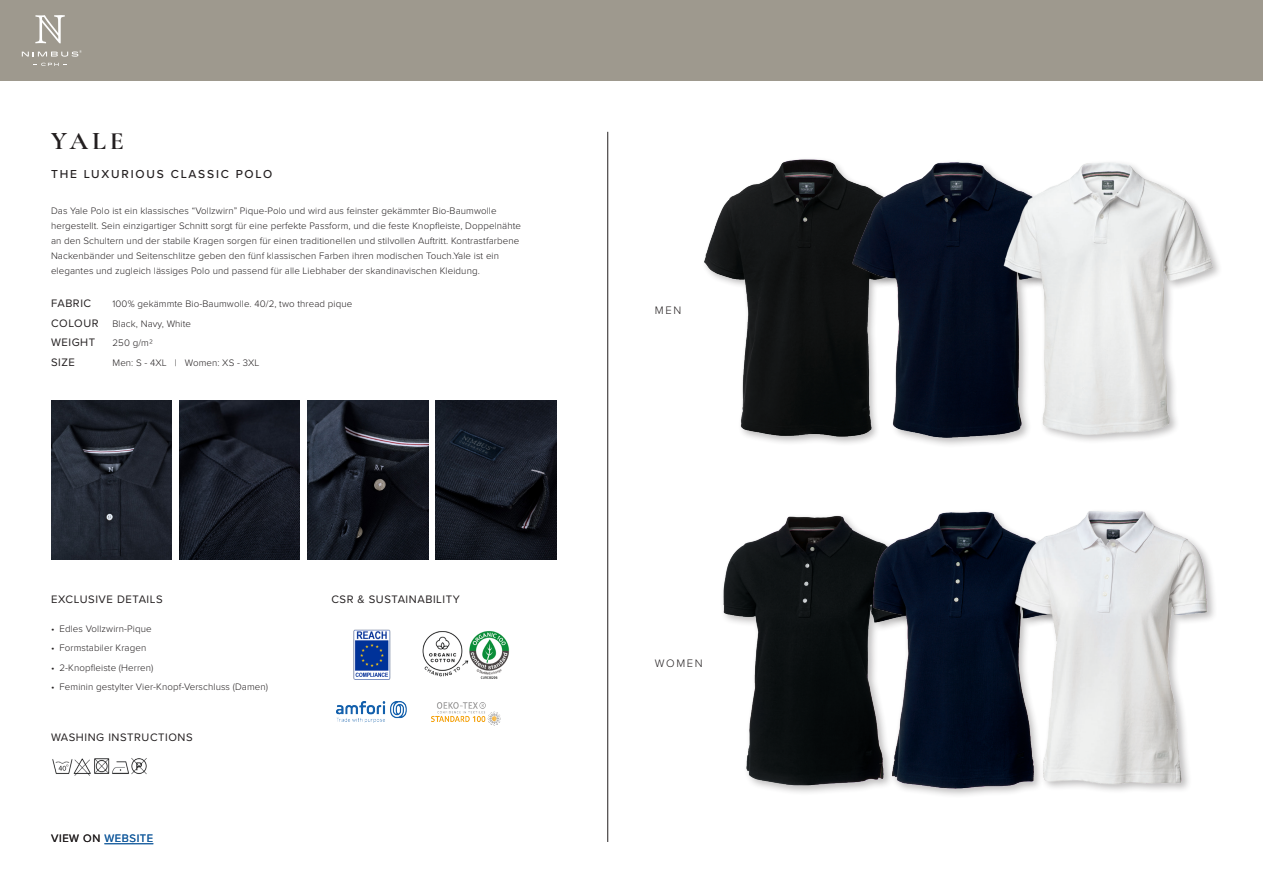
<style>
.page{position:relative;width:1263px;height:893px;background:#fff}
.page>*{position:absolute;margin:0;border:0;box-sizing:border-box;transform-origin:0 0}
.t1{font:700 25.5px "Cormorant Garamond";color:#231f20}
.t2{font:500 12px "Proxima Nova";letter-spacing:.15em;color:#231f20}
.t3{font:11.25px "Proxima Nova";letter-spacing:.05em;color:#231f20}
.t4{font:11.25px "Proxima Nova";letter-spacing:.05em;color:#175d9e}
.t5{font:300 11.25px "Proxima Nova";letter-spacing:.15em;color:#231f20}
.t6{font:300 9.75px/15px "Proxima Nova";letter-spacing:.01em;color:#231f20}
.s1{font-weight:400;font-size:11.25px}
.s2{color:#231f20}
</style>
<div class="page">
<div style="left:0;top:0;width:1263px;height:81px;background:#9e998e"></div>
<hr style="left:607px;top:132px;width:1px;height:710px;background:#231f20">
<img style="left:307px;top:401px;width:122px;height:159px">
<img style="left:436px;top:401px;width:121px;height:159px">
<img style="left:51px;top:401px;width:121px;height:159px">
<img style="left:179px;top:401px;width:121px;height:159px">
<img style="left:52px;top:758px;width:95px;height:18px">
<img style="left:704px;top:159px;width:122px;height:284px">
<img style="left:723px;top:516px;width:103px;height:277px">
<img style="left:826px;top:511px;width:178px;height:284px">
<img style="left:1004px;top:511px;width:210px;height:282px">
<img style="left:826px;top:160px;width:160px;height:285px">
<img style="left:986px;top:162px;width:233px;height:281px">
<img style="left:337px;top:702px;width:70px;height:21px">
<img style="left:431px;top:703px;width:70px;height:22px">
<img style="left:353px;top:629px;width:38px;height:51px">
<img style="left:422px;top:631px;width:87px;height:48px">
<svg style="left:35px;top:15px;width:30px;height:28px"></svg>
<svg style="left:33px;top:63px;width:34px;height:3px"></svg>
<svg style="left:22px;top:50px;width:60px;height:7px"></svg>
<hr style="left:104px;top:843px;width:49px;height:1px;background:#175d9e">
<p class="t1" style="left:51px;top:125px;width:74px">YALE</p>
<p class="t2" style="left:51px;top:166px;width:223px">THE LUXURIOUS CLASSIC POLO</p>
<p class="t6" style="left:51px;top:203px;width:472px">Das Yale Polo ist ein klassisches “Vollzwirn” Pique-Polo und wird aus feinster gekämmter Bio-Baumwolle hergestellt. Sein einzigartiger Schnitt sorgt für eine perfekte Passform, und die feste Knopfleiste, Doppelnähte an den Schultern und der stabile Kragen sorgen für einen traditionellen und stilvollen Auftritt. Kontrastfarbene Nackenbänder und Seitenschlitze geben den fünf klassischen Farben ihren modischen Touch.Yale ist ein elegantes und zugleich lässiges Polo und passend für alle Liebhaber der skandinavischen Kleidung.</p>
<p class="t3" style="left:51px;top:295px;width:42px">FABRIC</p>
<p class="t6" style="left:113px;top:296px;width:241px">100% gekämmte Bio-Baumwolle. 40/2, two thread pique</p>
<p class="t6" style="left:51px;top:316px;width:142px"><span class="s1">COLOUR</span> Black, Navy, White</p>
<p class="t3" style="left:51px;top:334px;width:46px">WEIGHT</p>
<p class="t6" style="left:113px;top:335px;width:42px">250 g/m2</p>
<p class="t3" style="left:51px;top:354px;width:25px">SIZE</p>
<p class="t6" style="left:113px;top:355px;width:148px">Men: S - 4XL | Women: XS - 3XL</p>
<p class="t3" style="left:51px;top:590px;width:113px">EXCLUSIVE DETAILS</p>
<p class="t3" style="left:331px;top:590px;width:130px">CSR &amp; SUSTAINABILITY</p>
<p class="t6" style="left:51px;top:620px;width:102px">• Edles Vollzwirn-Pique</p>
<p class="t6" style="left:51px;top:640px;width:97px">• Formstabiler Kragen</p>
<p class="t6" style="left:51px;top:659px;width:104px">• 2-Knopfleiste (Herren)</p>
<p class="t6" style="left:51px;top:679px;width:219px">• Feminin gestylter Vier-Knopf-Verschluss (Damen)</p>
<p class="t3" style="left:51px;top:729px;width:143px">WASHING INSTRUCTIONS</p>
<p class="t4" style="left:51px;top:830px;width:104px"><span class="s2">VIEW ON</span> WEBSITE</p>
<p class="t5" style="left:655px;top:302px;width:28px">MEN</p>
<p class="t5" style="left:655px;top:655px;width:49px">WOMEN</p>
</div>
